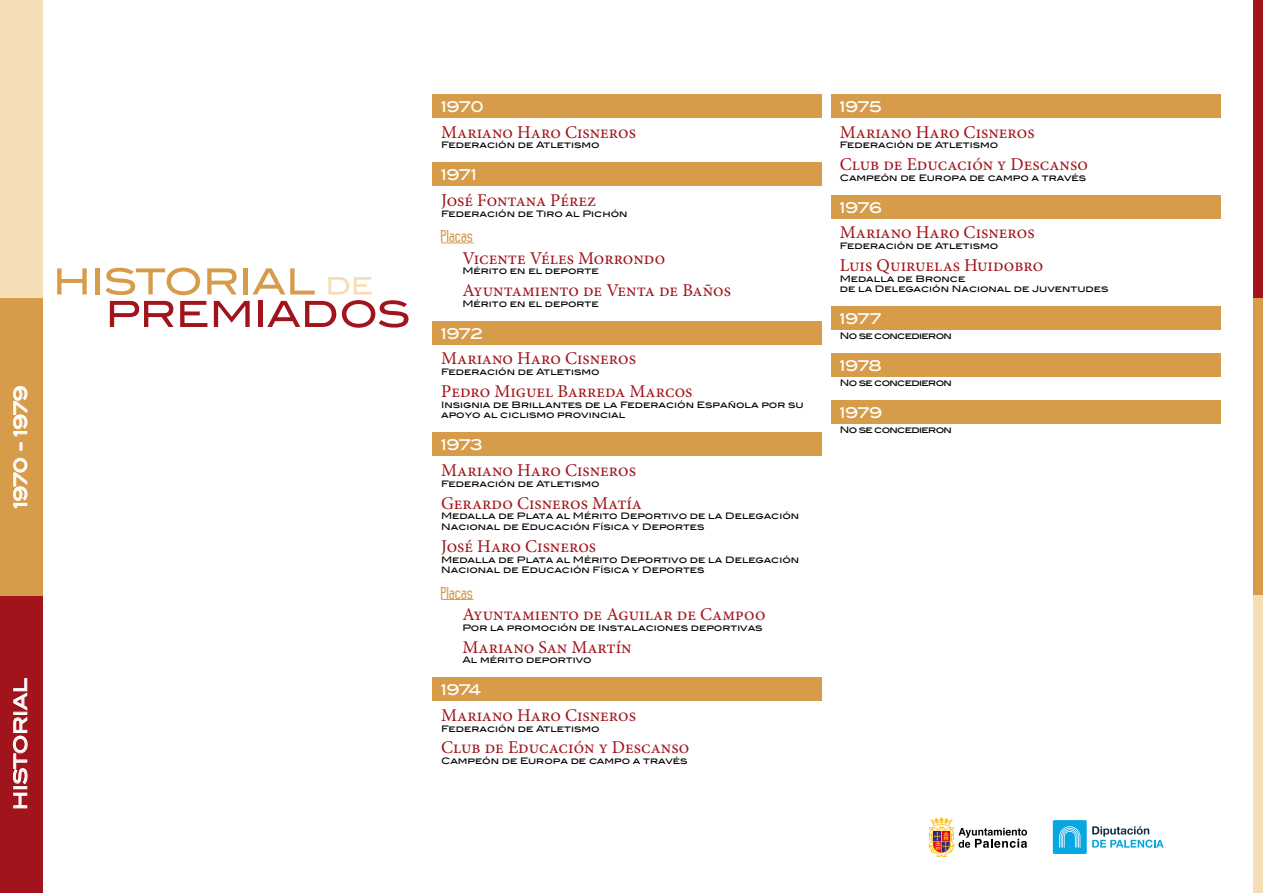
<style>
.page{position:relative;width:1263px;height:893px;background:#fff}
.page>*{position:absolute;margin:0;border:0;box-sizing:border-box;transform-origin:0 0}
.t1{font:18px "Minion Pro";color:#a1141c}
.t2{font:500 18px "ITC Blair W01";color:#fff}
.t3{font:500 18px "ITC Blair W01";letter-spacing:-.025em;color:#fff}
.t4{font:500 15px "ITC Blair W01";letter-spacing:-.025em;color:#fff}
.t5{font:12px "Brasilia";color:#d69c4a}
.t6{font:500 9px/10.8px "ITC Blair W01";color:#000}
.t7{font:500 9px "ITC Blair W01";letter-spacing:-.07em;color:#000}
</style>
<div class="page">
<div style="left:0;top:595px;width:43px;height:298px;background:#a1141c"></div>
<div style="left:0;top:298px;width:43px;height:297px;background:#d69c4a"></div>
<div style="left:0;top:0;width:43px;height:298px;background:#f5deb5"></div>
<div style="left:1253px;top:0;width:10px;height:298px;background:#a1141c"></div>
<div style="left:1253px;top:298px;width:10px;height:297px;background:#d69c4a"></div>
<div style="left:1253px;top:595px;width:10px;height:298px;background:#f5deb5"></div>
<svg style="left:1092px;top:826px;width:72px;height:22px"></svg>
<div style="left:1053px;top:820px;width:34px;height:34px;background:#07a7e1;border-radius:2px"></div>
<svg style="left:1059px;top:826px;width:21px;height:21px"></svg>
<svg style="left:928px;top:817px;width:99px;height:40px"></svg>
<svg style="left:13px;top:792px;width:15px;height:17px"></svg>
<div style="left:13px;top:786px;width:14px;height:3px;border:1px solid #fff"></div>
<svg style="left:13px;top:717px;width:15px;height:68px"></svg>
<div style="left:13px;top:712px;width:14px;height:3px;border:1px solid #fff"></div>
<svg style="left:13px;top:678px;width:15px;height:33px"></svg>
<svg style="left:13px;top:457px;width:15px;height:51px"></svg>
<svg style="left:13px;top:386px;width:15px;height:65px"></svg>
<svg style="left:328px;top:277px;width:44px;height:17px"></svg>
<svg style="left:57px;top:268px;width:30px;height:26px"></svg>
<div style="left:95px;top:268px;width:5px;height:26px;background:#d69c4a"></div>
<svg style="left:105px;top:268px;width:95px;height:27px"></svg>
<svg style="left:207px;top:268px;width:30px;height:26px"></svg>
<div style="left:243px;top:268px;width:5px;height:26px;background:#d69c4a"></div>
<svg style="left:252px;top:268px;width:63px;height:26px"></svg>
<svg style="left:110px;top:301px;width:64px;height:26px"></svg>
<svg style="left:180px;top:301px;width:27px;height:26px"></svg>
<svg style="left:214px;top:301px;width:36px;height:26px"></svg>
<div style="left:258px;top:301px;width:5px;height:26px;background:#a1141c"></div>
<svg style="left:267px;top:301px;width:69px;height:26px"></svg>
<svg style="left:342px;top:300px;width:66px;height:28px"></svg>
<div style="left:433px;top:94px;width:389px;height:23px;background:#d69c4a"></div>
<div style="left:433px;top:162px;width:389px;height:24px;background:#d69c4a"></div>
<hr style="left:441px;top:243px;width:33px;height:1px;background:#d69c4a">
<div style="left:433px;top:321px;width:389px;height:23px;background:#d69c4a"></div>
<div style="left:433px;top:433px;width:389px;height:23px;background:#d69c4a"></div>
<hr style="left:441px;top:599px;width:33px;height:1px;background:#d69c4a">
<div style="left:433px;top:677px;width:389px;height:24px;background:#d69c4a"></div>
<div style="left:831px;top:94px;width:389px;height:23px;background:#d69c4a"></div>
<div style="left:831px;top:195px;width:389px;height:23px;background:#d69c4a"></div>
<div style="left:831px;top:306px;width:389px;height:24px;background:#d69c4a"></div>
<div style="left:831px;top:353px;width:389px;height:24px;background:#d69c4a"></div>
<div style="left:831px;top:400px;width:389px;height:24px;background:#d69c4a"></div>
<h1 class="t3" style="left:9px;top:508px;width:125px;rotate:-90deg">1970 - 1979</h1>
<h1 class="t2" style="left:9px;top:810px;width:133px;rotate:-90deg">HISTORIAL</h1>
<h2 class="t4" style="left:441px;top:97px;width:44px">1970</h2>
<h1 class="t1" style="left:441px;top:120px;width:196px">Mariano Haro Cisneros</h1>
<p class="t6" style="left:441px;top:140px;width:160px">Federación de Atletismo</p>
<h2 class="t4" style="left:441px;top:166px;width:37px">1971</h2>
<h1 class="t1" style="left:441px;top:188px;width:156px">José Fontana Pérez</h1>
<p class="t6" style="left:441px;top:208px;width:188px">Federación de Tiro al Pichón</p>
<h3 class="t5" style="left:441px;top:228px;width:34px">Placas</h3>
<h1 class="t1" style="left:462px;top:246px;width:204px">Vicente Véles Morrondo</h1>
<p class="t6" style="left:462px;top:266px;width:138px">Mérito en el deporte</p>
<h1 class="t1" style="left:462px;top:278px;width:270px">Ayuntamiento de Venta de Baños</h1>
<p class="t6" style="left:462px;top:298px;width:138px">Mérito en el deporte</p>
<h2 class="t4" style="left:441px;top:324px;width:43px">1972</h2>
<h1 class="t1" style="left:441px;top:347px;width:196px">Mariano Haro Cisneros</h1>
<p class="t6" style="left:441px;top:367px;width:160px">Federación de Atletismo</p>
<h1 class="t1" style="left:441px;top:379px;width:253px">Pedro Miguel Barreda Marcos</h1>
<p class="t6" style="left:441px;top:399px;width:364px">Insignia de Brillantes de la Federación Española por su apoyo al ciclismo provincial</p>
<h2 class="t4" style="left:441px;top:436px;width:43px">1973</h2>
<h1 class="t1" style="left:441px;top:458px;width:196px">Mariano Haro Cisneros</h1>
<p class="t6" style="left:441px;top:478px;width:160px">Federación de Atletismo</p>
<h1 class="t1" style="left:441px;top:491px;width:202px">Gerardo Cisneros Matía</h1>
<p class="t6" style="left:441px;top:511px;width:360px">Medalla de Plata al Mérito Deportivo de la Delegación<br>Nacional de Educación Física y Deportes</p>
<h1 class="t1" style="left:441px;top:534px;width:157px">José Haro Cisneros</h1>
<p class="t6" style="left:441px;top:554px;width:360px">Medalla de Plata al Mérito Deportivo de la Delegación<br>Nacional de Educación Física y Deportes</p>
<h3 class="t5" style="left:441px;top:584px;width:34px">Placas</h3>
<h1 class="t1" style="left:462px;top:602px;width:305px">Ayuntamiento de Aguilar de Campoo</h1>
<p class="t6" style="left:462px;top:622px;width:302px">Por la promoción de Instalaciones deportivas</p>
<h1 class="t1" style="left:462px;top:635px;width:171px">Mariano San Martín</h1>
<p class="t6" style="left:462px;top:655px;width:131px">Al mérito deportivo</p>
<h2 class="t4" style="left:441px;top:681px;width:41px">1974</h2>
<h1 class="t1" style="left:441px;top:703px;width:196px">Mariano Haro Cisneros</h1>
<p class="t6" style="left:441px;top:723px;width:160px">Federación de Atletismo</p>
<h1 class="t1" style="left:441px;top:736px;width:250px">Club de Educación y Descanso</h1>
<p class="t6" style="left:441px;top:755px;width:248px">Campeón de Europa de campo a través</p>
<h2 class="t4" style="left:840px;top:97px;width:44px">1975</h2>
<h1 class="t1" style="left:840px;top:120px;width:196px">Mariano Haro Cisneros</h1>
<p class="t6" style="left:840px;top:140px;width:160px">Federación de Atletismo</p>
<h1 class="t1" style="left:840px;top:152px;width:250px">Club de Educación y Descanso</h1>
<p class="t6" style="left:840px;top:172px;width:248px">Campeón de Europa de campo a través</p>
<h2 class="t4" style="left:840px;top:198px;width:44px">1976</h2>
<h1 class="t1" style="left:840px;top:221px;width:196px">Mariano Haro Cisneros</h1>
<p class="t6" style="left:840px;top:241px;width:160px">Federación de Atletismo</p>
<h1 class="t1" style="left:840px;top:253px;width:205px">Luis Quiruelas Huidobro</h1>
<p class="t6" style="left:840px;top:273px;width:270px">Medalla de Bronce<br>de la Delegación Nacional de Juventudes</p>
<h2 class="t4" style="left:840px;top:310px;width:43px">1977</h2>
<p class="t7" style="left:840px;top:331px;width:114px">No se concedieron</p>
<h2 class="t4" style="left:840px;top:357px;width:44px">1978</h2>
<p class="t7" style="left:840px;top:377px;width:114px">No se concedieron</p>
<h2 class="t4" style="left:840px;top:403px;width:44px">1979</h2>
<p class="t7" style="left:840px;top:424px;width:114px">No se concedieron</p>
</div>
